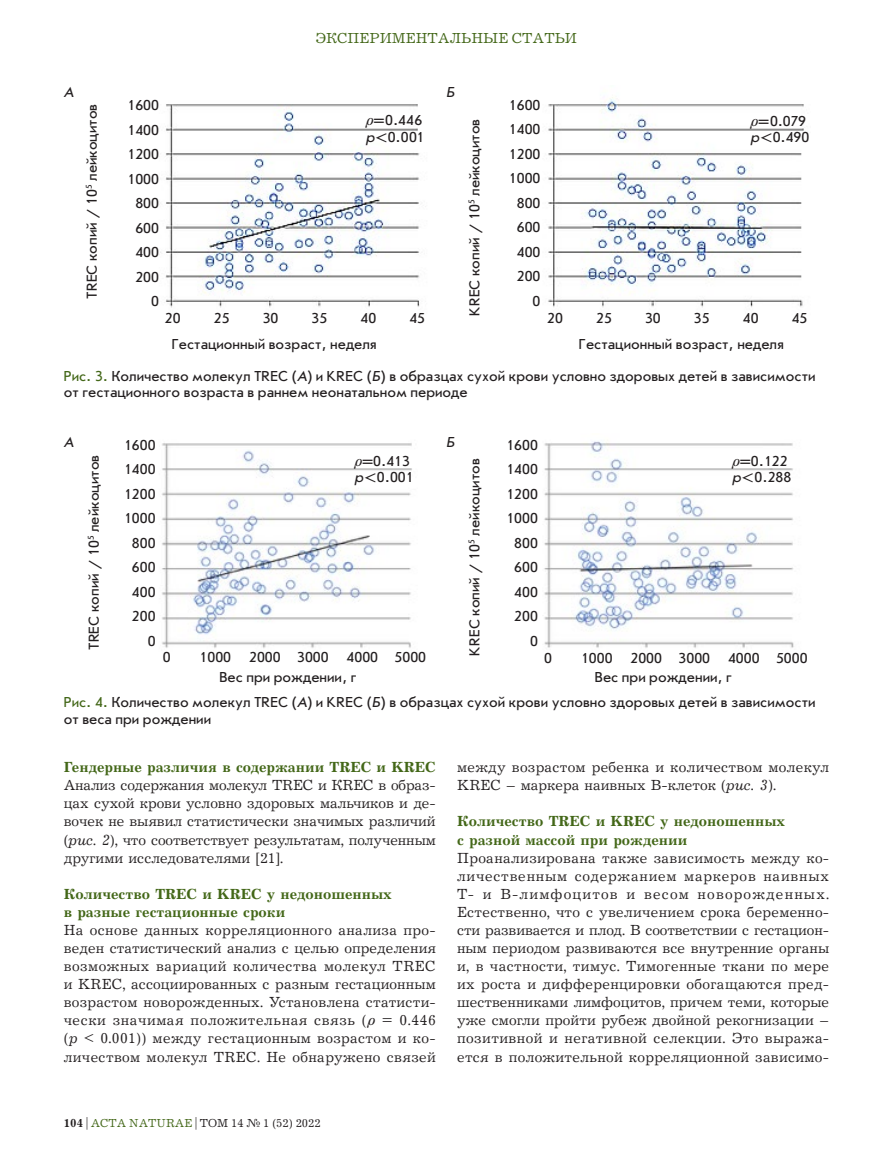
<style>
.page{position:relative;width:893px;height:1170px;background:#fff}
.page>*{position:absolute;margin:0;border:0;box-sizing:border-box;transform-origin:0 0}
.Текст_без_Отступа{font:15px/18px "Journal";letter-spacing:.02em;color:#231f20;text-align:justify}
.Подпись_Фото{font:15px/16.5px "Journal Sans C";color:#231f20}
.subhead2{font:700 15px/18px "Journal";color:#436718}
.t1{font:15px "Journal C";color:#436718}
.Подпись_Фото-2{font:italic 15px "Journal Sans C";color:#231f20}
.t2{font:12px "Journal C";color:#231f20}
.s1{font-family:"Newton C Pro";font-style:italic}
.s2{font-style:italic}
.s3{color:#436718}
.s4{font-weight:700}
</style>
<div class="page">
<img style="left:159px;top:97px;width:645px;height:211px">
<img style="left:162px;top:441px;width:632px;height:207px">
<p class="Подпись_Фото-2" style="left:64px;top:84px;width:11px">А</p>
<p class="Подпись_Фото" style="left:84px;top:299px;width:196px;rotate:-90deg">TREC копий / 10<sup>5</sup> лейкоцитов</p>
<p class="t1" style="left:316px;top:31px;width:263px">ЭКСПЕРИМЕНТАЛЬНЫЕ СТАТЬИ</p>
<p class="Подпись_Фото-2" style="left:446px;top:84px;width:10px">Б</p>
<p class="Подпись_Фото" style="left:509px;top:97px;width:33px">1600</p>
<p class="Подпись_Фото" style="left:509px;top:121px;width:33px">1400</p>
<p class="Подпись_Фото" style="left:509px;top:146px;width:33px">1200</p>
<p class="Подпись_Фото" style="left:509px;top:170px;width:33px">1000</p>
<p class="Подпись_Фото" style="left:517px;top:195px;width:25px">800</p>
<p class="Подпись_Фото" style="left:517px;top:219px;width:25px">600</p>
<p class="Подпись_Фото" style="left:517px;top:244px;width:25px">400</p>
<p class="Подпись_Фото" style="left:517px;top:268px;width:25px">200</p>
<p class="Подпись_Фото" style="left:533px;top:293px;width:9px">0</p>
<p class="Подпись_Фото" style="left:127px;top:97px;width:33px">1600</p>
<p class="Подпись_Фото" style="left:127px;top:122px;width:33px">1400</p>
<p class="Подпись_Фото" style="left:127px;top:146px;width:33px">1200</p>
<p class="Подпись_Фото" style="left:127px;top:171px;width:33px">1000</p>
<p class="Подпись_Фото" style="left:135px;top:195px;width:25px">800</p>
<p class="Подпись_Фото" style="left:135px;top:220px;width:25px">600</p>
<p class="Подпись_Фото" style="left:135px;top:244px;width:25px">400</p>
<p class="Подпись_Фото" style="left:135px;top:269px;width:25px">200</p>
<p class="Подпись_Фото" style="left:151px;top:293px;width:9px">0</p>
<p class="Подпись_Фото" style="left:366px;top:112px;width:58px"><span class="s1">ρ</span><span class="s2">=</span>0.446</p>
<p class="Подпись_Фото" style="left:366px;top:129px;width:60px"><span class="s2">p&lt;</span>0.001</p>
<p class="Подпись_Фото" style="left:750px;top:113px;width:57px"><span class="s1">ρ</span><span class="s2">=</span>0.079</p>
<p class="Подпись_Фото" style="left:750px;top:129px;width:60px"><span class="s2">p&lt;</span>0.490</p>
<p class="Подпись_Фото" style="left:467px;top:316px;width:199px;rotate:-90deg">KREC копий / 10<sup>5</sup> лейкоцитов</p>
<p class="Подпись_Фото" style="left:165px;top:310px;width:17px">20</p>
<p class="Подпись_Фото" style="left:214px;top:310px;width:17px">25</p>
<p class="Подпись_Фото" style="left:263px;top:310px;width:17px">30</p>
<p class="Подпись_Фото" style="left:312px;top:310px;width:17px">35</p>
<p class="Подпись_Фото" style="left:361px;top:310px;width:17px">40</p>
<p class="Подпись_Фото" style="left:409px;top:310px;width:17px">45</p>
<p class="Подпись_Фото" style="left:547px;top:310px;width:17px">20</p>
<p class="Подпись_Фото" style="left:596px;top:310px;width:17px">25</p>
<p class="Подпись_Фото" style="left:645px;top:310px;width:17px">30</p>
<p class="Подпись_Фото" style="left:694px;top:310px;width:17px">35</p>
<p class="Подпись_Фото" style="left:743px;top:310px;width:17px">40</p>
<p class="Подпись_Фото" style="left:792px;top:310px;width:17px">45</p>
<p class="Подпись_Фото" style="left:172px;top:336px;width:206px">Гестационный возраст, неделя</p>
<p class="Подпись_Фото" style="left:579px;top:336px;width:206px">Гестационный возраст, неделя</p>
<p class="Подпись_Фото" style="left:64px;top:367px;width:753px"><span class="s3">Рис. 3.</span> Количество молекул TREC (<span class="s2">А</span>) и KREC (<span class="s2">Б</span>) в образцах сухой крови условно здоровых детей в зависимости от гестационного возраста в раннем неонатальном периоде</p>
<p class="Подпись_Фото" style="left:124px;top:436px;width:33px">1600</p>
<p class="Подпись_Фото" style="left:124px;top:461px;width:33px">1400</p>
<p class="Подпись_Фото" style="left:124px;top:485px;width:33px">1200</p>
<p class="Подпись_Фото" style="left:124px;top:510px;width:33px">1000</p>
<p class="Подпись_Фото" style="left:132px;top:535px;width:25px">800</p>
<p class="Подпись_Фото" style="left:132px;top:559px;width:25px">600</p>
<p class="Подпись_Фото" style="left:132px;top:584px;width:25px">400</p>
<p class="Подпись_Фото" style="left:132px;top:608px;width:25px">200</p>
<p class="Подпись_Фото" style="left:148px;top:633px;width:9px">0</p>
<p class="Подпись_Фото-2" style="left:64px;top:434px;width:11px">А</p>
<p class="Подпись_Фото-2" style="left:446px;top:434px;width:10px">Б</p>
<p class="Подпись_Фото" style="left:86px;top:650px;width:196px;rotate:-90deg">TREC копий / 10<sup>5</sup> лейкоцитов</p>
<p class="Подпись_Фото" style="left:219px;top:669px;width:139px">Вес при рождении, г</p>
<p class="Подпись_Фото" style="left:595px;top:669px;width:139px">Вес при рождении, г</p>
<p class="Подпись_Фото" style="left:506px;top:436px;width:33px">1600</p>
<p class="Подпись_Фото" style="left:506px;top:461px;width:33px">1400</p>
<p class="Подпись_Фото" style="left:506px;top:485px;width:33px">1200</p>
<p class="Подпись_Фото" style="left:506px;top:510px;width:33px">1000</p>
<p class="Подпись_Фото" style="left:514px;top:535px;width:25px">800</p>
<p class="Подпись_Фото" style="left:514px;top:559px;width:25px">600</p>
<p class="Подпись_Фото" style="left:514px;top:584px;width:25px">400</p>
<p class="Подпись_Фото" style="left:514px;top:608px;width:25px">200</p>
<p class="Подпись_Фото" style="left:530px;top:633px;width:9px">0</p>
<p class="Подпись_Фото" style="left:355px;top:453px;width:57px"><span class="s1">ρ</span><span class="s2">=</span>0.413</p>
<p class="Подпись_Фото" style="left:355px;top:469px;width:61px"><span class="s2">p&lt;</span>0.001</p>
<p class="Подпись_Фото" style="left:467px;top:655px;width:199px;rotate:-90deg">KREC копий / 10<sup>5</sup> лейкоцитов</p>
<p class="Подпись_Фото" style="left:732px;top:453px;width:57px"><span class="s1">ρ</span><span class="s2">=</span>0.122</p>
<p class="Подпись_Фото" style="left:732px;top:469px;width:61px"><span class="s2">p&lt;</span>0.288</p>
<p class="Подпись_Фото" style="left:163px;top:649px;width:9px">0</p>
<p class="Подпись_Фото" style="left:200px;top:649px;width:228px">1000 2000 3000 4000 5000</p>
<p class="Подпись_Фото" style="left:544px;top:650px;width:9px">0</p>
<p class="Подпись_Фото" style="left:581px;top:650px;width:228px">1000 2000 3000 4000 5000</p>
<p class="Подпись_Фото" style="left:64px;top:694px;width:753px"><span class="s3">Рис. 4.</span> Количество молекул TREC (<span class="s2">A</span>) и KREC (<span class="s2">Б</span>) в образцах сухой крови условно здоровых детей в зависимости от веса при рождении</p>
<p class="subhead2" style="left:64px;top:758px;width:373px">Гендерные различия в содержании TREC и KREC</p>
<p class="Текст_без_Отступа" style="left:64px;top:777px;width:374px">Анализ содержания молекул ТRЕC и КRЕC в образ&shy;цах сухой крови условно здоровых мальчиков и де&shy;вочек не выявил статистически значимых различий (<span class="s2">рис. 2</span>), что соответствует результатам, полученным другими исследователями [21].</p>
<p class="subhead2" style="left:64px;top:885px;width:330px">Количество TREC и KREC у недоношенных в разные гестационные сроки</p>
<p class="Текст_без_Отступа" style="left:64px;top:921px;width:374px">На основе данных корреляционного анализа про&shy;веден статистический анализ с целью определения возможных вариаций количества молекул TREC и KREC, ассоциированных с разным гестационным возрастом новорожденных. Установлена статисти&shy;чески значимая положительная связь (<span class="s1">ρ</span> = 0.446 (<span class="s2">p</span> &lt; 0.001)) между гестационным возрастом и ко&shy;личеством молекул TREC. Не обнаружено связей</p>
<p class="t2" style="left:64px;top:1116px;width:259px"><span class="s4">104</span> | <span class="s3">ACTA NATURAE</span> | ТОМ 14 № 1 (52) 2022</p>
<p class="Текст_без_Отступа" style="left:457px;top:758px;width:373px">между возрастом ребенка и количеством молекул<br>KREC – маркера наивных В-клеток (<span class="s2">рис. 3</span>).</p>
<p class="subhead2" style="left:457px;top:812px;width:330px">Количество TREC и KREC у недоношенных с разной массой при рождении</p>
<p class="Текст_без_Отступа" style="left:457px;top:849px;width:374px">Проанализирована также зависимость между ко&shy;личественным содержанием маркеров наивных Т- и В-лимфоцитов и весом новорожденных.<br>Естественно, что с увеличением срока беременно&shy;сти развивается и плод. В соответствии с гестацион&shy;ным периодом развиваются все внутренние органы и, в частности, тимус. Тимогенные ткани по мере их роста и дифференцировки обогащаются пред&shy;шественниками лимфоцитов, причем теми, которые уже смогли пройти рубеж двойной рекогнизации – позитивной и негативной селекции. Это выража&shy;ется в положительной корреляционной зависимо-</p>
</div>
